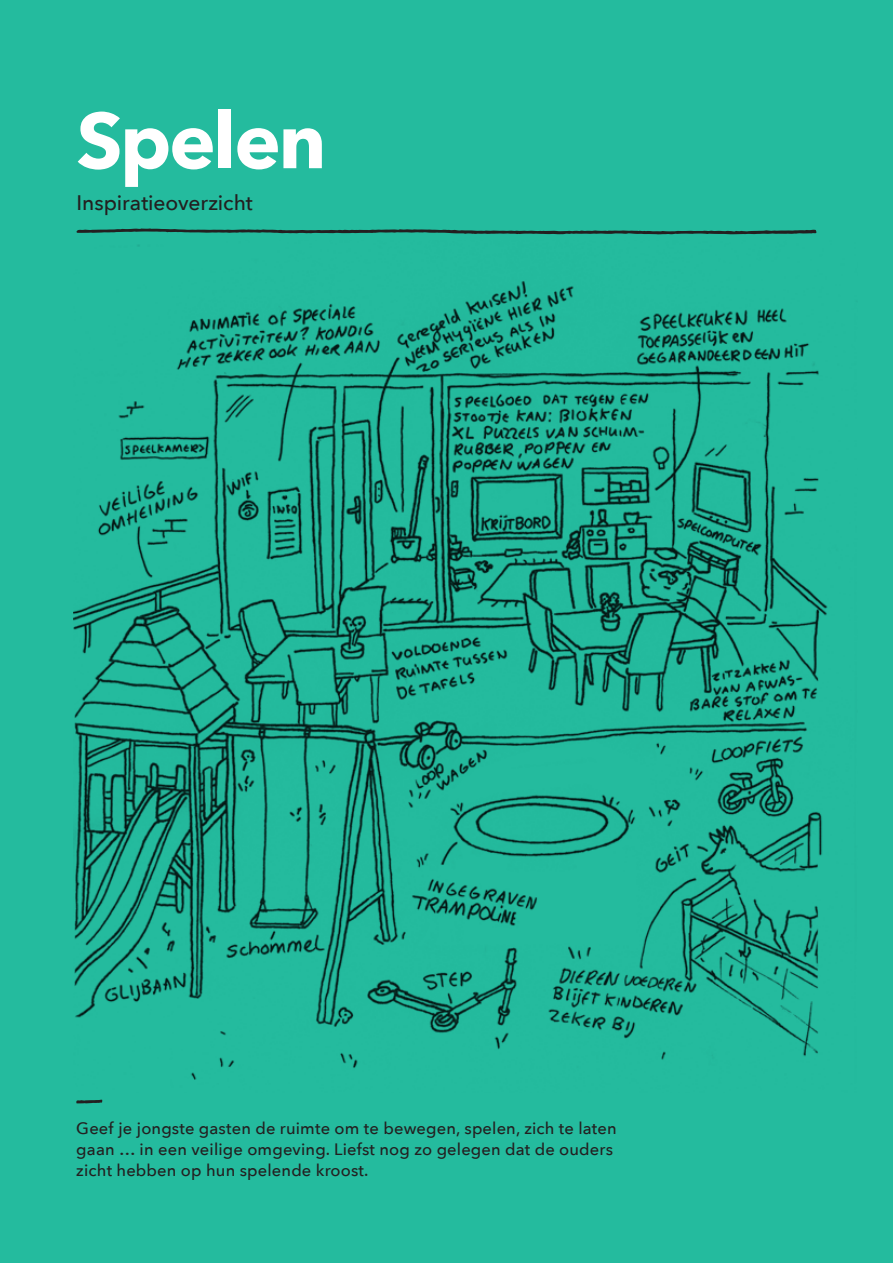
<style>
.page{position:relative;width:893px;height:1263px;background:#24bb9e}
.page>*{position:absolute;margin:0;border:0;box-sizing:border-box;transform-origin:0 0}
.t1{font:700 78px "Avenir Next";letter-spacing:-.03em;color:#fff}
.t2{font:500 21px "Avenir Next";color:#231f20}
.BODY{font:500 16.5px/21px "Avenir Next";letter-spacing:.01em;color:#231f20}
</style>
<div class="page">
<img style="left:73px;top:245px;width:755px;height:835px">
<svg style="left:77px;top:228px;width:739px;height:7px"></svg>
<svg style="left:76px;top:1100px;width:26px;height:3px"></svg>
<p class="t1" style="left:77px;top:73px;width:251px">Spelen</p>
<p class="t2" style="left:77px;top:185px;width:178px">Inspiratieoverzicht</p>
<p class="BODY" style="left:76px;top:1117px;width:542px">Geef je jongste gasten de ruimte om te bewegen, spelen, zich te laten gaan … in een veilige omgeving. Liefst nog zo gelegen dat de ouders zicht hebben op hun spelende kroost.</p>
</div>
